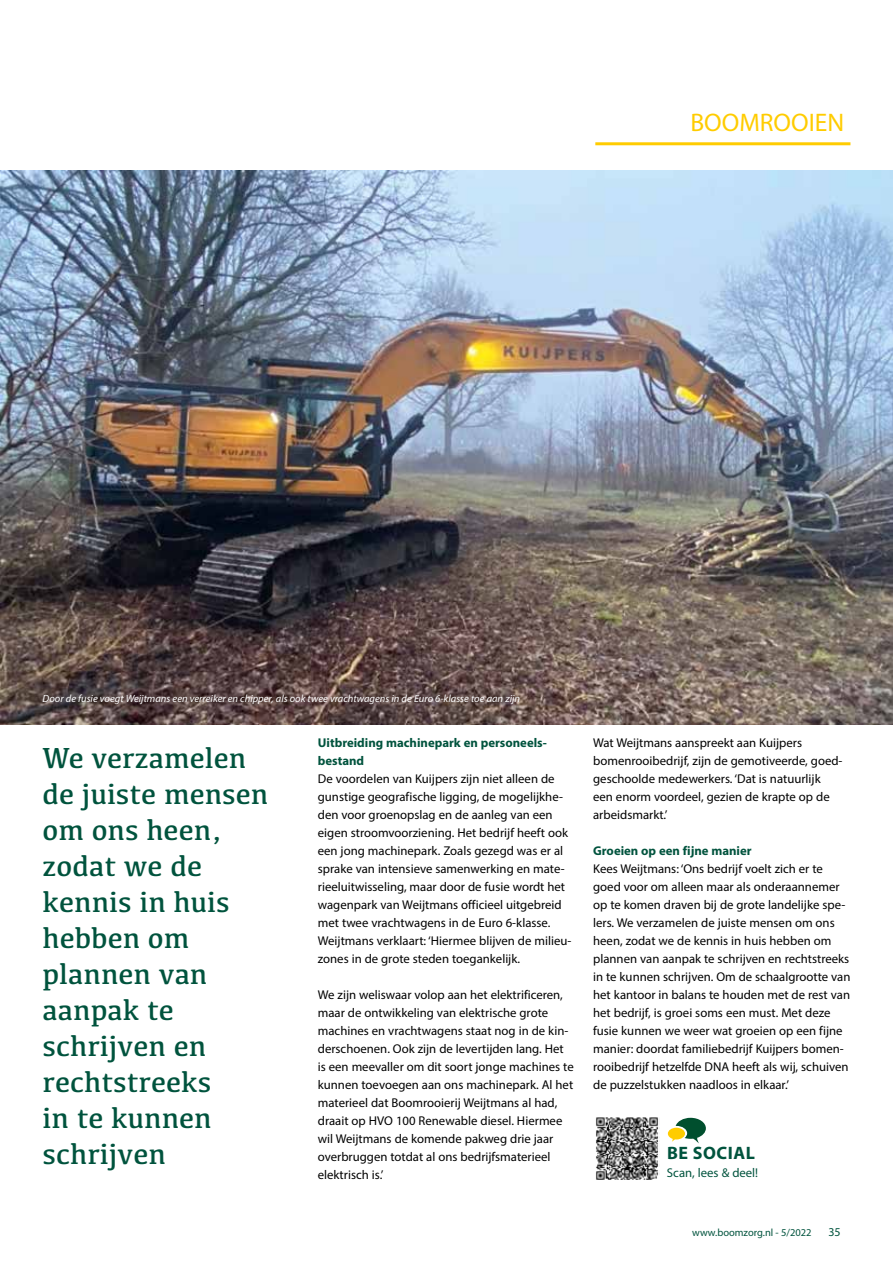
<style>
.page{position:relative;width:893px;height:1263px;background:#fff}
.page>*{position:absolute;margin:0;border:0;box-sizing:border-box;transform-origin:0 0}
.t1{font:30px/36px "Kefa";color:#00533d}
.t2{font:25.5px "Myriad Pro";color:#fc0}
.t3{font:700 18px "Myriad Pro";letter-spacing:.03em;color:#00533d}
.t4{font:12.75px/18px "Myriad Pro";color:#000}
.t5{font:700 12.75px/18px "Myriad Pro";color:#00533d}
.t6{font:12.75px "Myriad Pro";color:#00533d}
.t7{font:12px "Myriad Pro";color:#00533d}
.t8{font:italic 10.5px "Myriad Pro";color:#fff}
.t9{font:10.5px "Myriad Pro";color:#00533d}
</style>
<div class="page">
<hr style="left:595px;top:142px;width:255px;height:3px;background:#fc0">
<img style="left:0;top:170px;width:893px;height:555px">
<img style="left:596px;top:1117px;width:64px;height:62px">
<svg style="left:668px;top:1118px;width:38px;height:25px"></svg>
<h2 class="t2" style="left:690px;top:107px;width:155px">BOOMROOIEN</h2>
<p class="t8" style="left:43px;top:692px;width:479px">Door de fusie voegt Weijtmans een verreiker en chipper, als ook twee vrachtwagens in de Euro 6-klasse toe aan zijn</p>
<h1 class="t1" style="left:43px;top:739px;width:227px">We verzamelen de juiste mensen om ons heen, zodat we de kennis in huis hebben om plannen van aanpak te schrijven en rechtstreeks<br>in te kunnen schrijven</h1>
<p class="t5" style="left:318px;top:733px;width:230px">Uitbreiding machinepark en personeels&shy;bestand</p>
<p class="t4" style="left:318px;top:770px;width:255px">De voordelen van Kuijpers zijn niet alleen de gunstige geografische ligging, de mogelijkhe&shy;den voor groenopslag en de aanleg van een eigen stroomvoorziening. Het bedrijf heeft ook een jong machinepark. Zoals gezegd was er al sprake van intensieve samenwerking en mate&shy;rieeluitwisseling, maar door de fusie wordt het wagenpark van Weijtmans officieel uitgebreid met twee vrachtwagens in de Euro 6-klasse.<br>Weijtmans verklaart: ‘Hiermee blijven de milieu&shy;zones in de grote steden toegankelijk.</p>
<p class="t4" style="left:318px;top:986px;width:257px">We zijn weliswaar volop aan het elektrificeren, maar de ontwikkeling van elektrische grote machines en vrachtwagens staat nog in de kin&shy;derschoenen. Ook zijn de levertijden lang. Het is een meevaller om dit soort jonge machines te kunnen toevoegen aan ons machinepark. Al het materieel dat Boomrooierij Weijtmans al had, draait op HVO 100 Renewable diesel. Hiermee wil Weijtmans de komende pakweg drie jaar overbruggen totdat al ons bedrijfsmaterieel elektrisch is.’</p>
<p class="t4" style="left:593px;top:734px;width:251px">Wat Weijtmans aanspreekt aan Kuijpers bomenrooibedrijf, zijn de gemotiveerde, goed&shy;geschoolde medewerkers. ‘Dat is natuurlijk een enorm voordeel, gezien de krapte op de arbeidsmarkt.’</p>
<p class="t5" style="left:593px;top:841px;width:160px">Groeien op een fijne manier</p>
<p class="t4" style="left:593px;top:860px;width:259px">Kees Weijtmans: ‘Ons bedrijf voelt zich er te goed voor om alleen maar als onderaannemer op te komen draven bij de grote landelijke spe&shy;lers. We verzamelen de juiste mensen om ons heen, zodat we de kennis in huis hebben om plannen van aanpak te schrijven en rechtstreeks in te kunnen schrijven. Om de schaalgrootte van het kantoor in balans te houden met de rest van het bedrijf, is groei soms een must. Met deze fusie kunnen we weer wat groeien op een fijne manier: doordat familiebedrijf Kuijpers bomen&shy;rooibedrijf hetzelfde DNA heeft als wij, schuiven de puzzelstukken naadloos in elkaar.’</p>
<h3 class="t3" style="left:667px;top:1141px;width:89px">BE SOCIAL</h3>
<p class="t6" style="left:667px;top:1165px;width:93px">Scan, lees &amp; deel!</p>
<p class="t9" style="left:692px;top:1226px;width:121px">www.boomzorg.nl - 5/2022</p>
<p class="t7" style="left:828px;top:1224px;width:14px">35</p>
</div>
